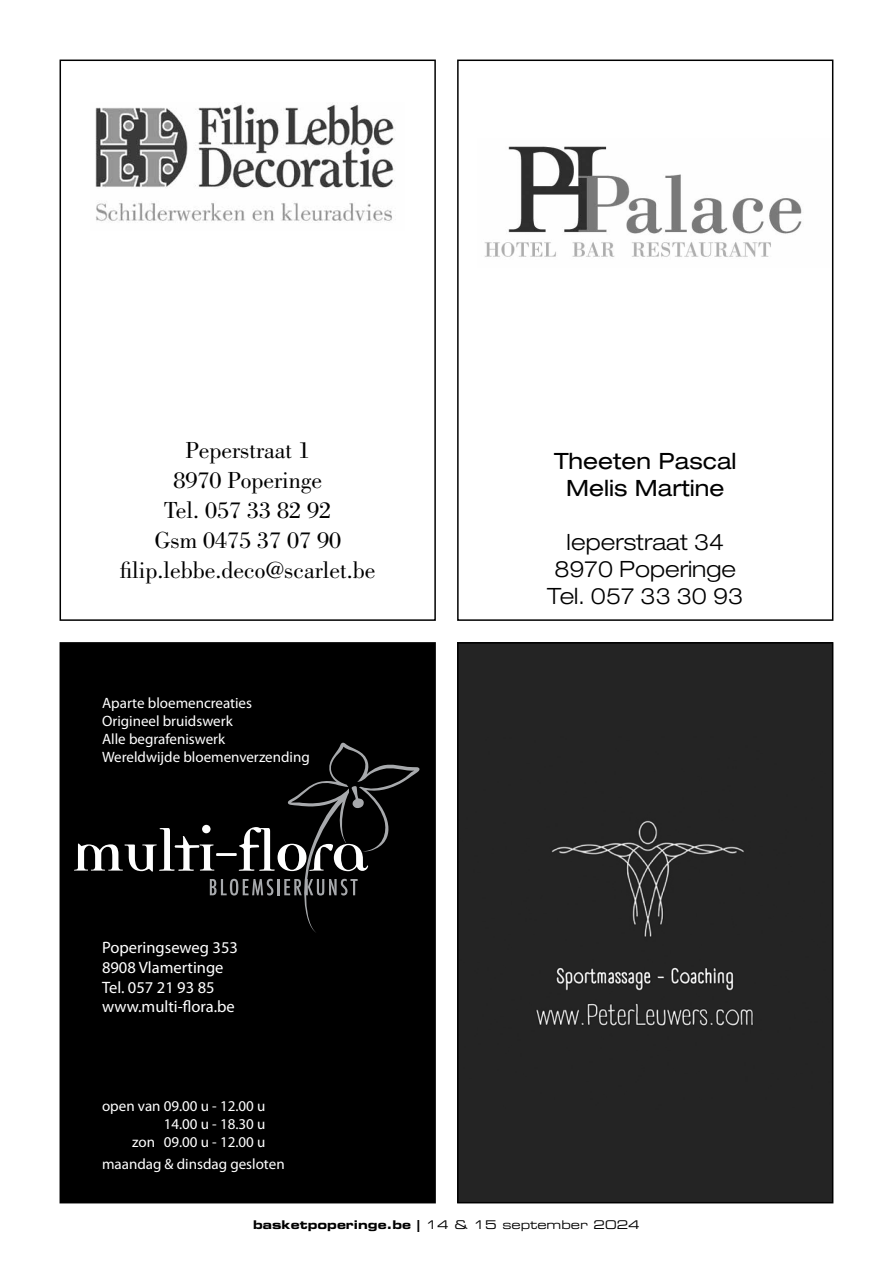
<style>
.page{position:relative;width:893px;height:1263px;background:#fff}
.page>*{position:absolute;margin:0;border:0;box-sizing:border-box;transform-origin:0 0}
.t1{font:24px/30px "Bodoni Std";color:#000;text-align:center}
.t2{font:300 expanded 22.5px/27px "Helvetica Neue LT Std";color:#000;text-align:center}
.t3{font:expanded 22.5px/27px "Helvetica Neue LT Std";color:#000;text-align:center}
.t4{font:16.5px/19.8px "Myriad Pro";color:#fff}
.t5{font:15px/18px "Myriad Pro";color:#fff}
.t6{font:12px "Eurostile LT Std Bold Ex 2";color:#000}
.s1{font-family:"Eurostile LT Std Ex 2"}
</style>
<div class="page">
<div style="left:60px;top:643px;width:375px;height:560px;background:#000"></div>
<svg style="left:74px;top:743px;width:346px;height:190px"></svg>
<div style="left:60px;top:642px;width:376px;height:561px;border:2px solid #000"></div>
<div style="left:460px;top:645px;width:370px;height:555px;background:#242424"></div>
<div style="left:457px;top:642px;width:376px;height:561px;border:2px solid #000"></div>
<img style="left:484px;top:146px;width:318px;height:111px">
<div style="left:457px;top:60px;width:376px;height:561px;border:2px solid #000"></div>
<img style="left:95px;top:103px;width:300px;height:120px">
<div style="left:60px;top:60px;width:376px;height:561px;border:2px solid #000"></div>
<h1 class="t1" style="left:120px;top:436px;width:257px">Peperstraat 1<br>8970 Poperinge<br>Tel. 057 33 82 92<br>Gsm 0475 37 07 90 filip.lebbe.deco@scarlet.be</h1>
<p class="t5" style="left:102px;top:694px;width:209px">Aparte bloemencreaties<br>Origineel bruidswerk<br>Alle begrafeniswerk<br>Wereldwijde bloemenverzending</p>
<p class="t4" style="left:102px;top:938px;width:137px">Poperingseweg 353<br>8908 Vlamertinge<br>Tel. 057 21 93 85 www.multi-flora.be</p>
<p class="t5" style="left:102px;top:1098px;width:165px;text-align:right">open van 09.00 u - 12.00 u<br>14.00 u - 18.30 u<br>zon 09.00 u - 12.00 u</p>
<p class="t5" style="left:102px;top:1155px;width:184px">maandag &amp; dinsdag gesloten</p>
<h2 class="t3" style="left:554px;top:447px;width:184px">Theeten Pascal<br>Melis Martine</h2>
<h2 class="t2" style="left:547px;top:528px;width:198px">Ieperstraat 34<br>8970 Poperinge<br>Tel. 057 33 30 93</h2>
<p class="t6" style="left:253px;top:1216px;width:388px">basketpoperinge.be | <span class="s1">14 &amp; 15 september 2024</span></p>
</div>
